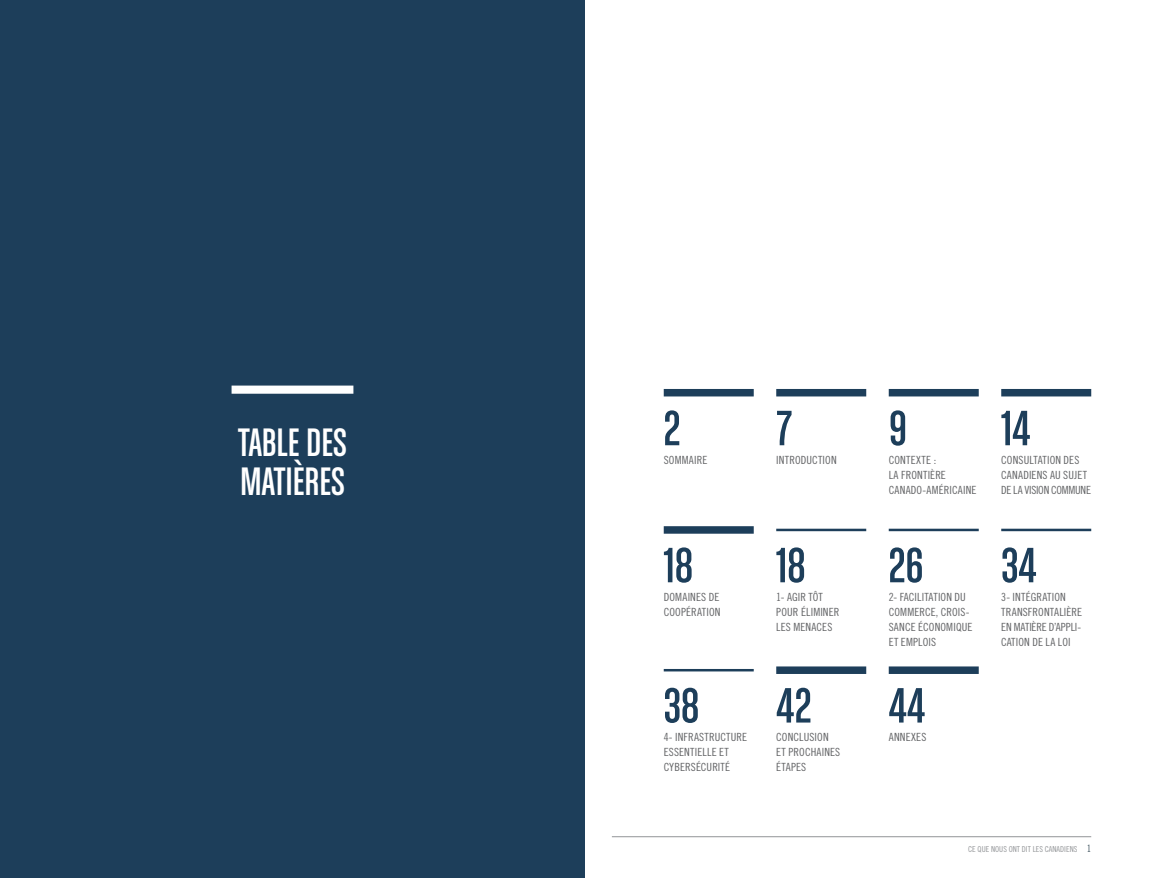
<style>
.page{position:relative;width:1170px;height:878px;background:#fff}
.page>*{position:absolute;margin:0;border:0;box-sizing:border-box;transform-origin:0 0}
.t1{font:52.75px "Chalet Comprime Cologne Eighty";color:#1d3e5a}
.t2{font:42.25px/38.8px "Chalet Comprime Cologne Eighty";color:#fff}
.t3{font:11.25px/15px "Trade Gothic Cond Eighteen";letter-spacing:.01em;color:#636466}
.t4{font:8.12px "Trade Gothic Cond Eighteen";color:#939598}
.s1{font-size:10px;color:#465a65}
</style>
<div class="page">
<hr style="left:612px;top:836px;width:479px;height:1px;background:#939598">
<div style="left:0;top:0;width:585px;height:877px;background:#1d3e5a"></div>
<div style="left:232px;top:385px;width:121px;height:8px;background:#fff"></div>
<hr style="left:664px;top:669px;width:90px;height:2px;background:#1d3e5a">
<div style="left:776px;top:666px;width:90px;height:8px;background:#1d3e5a"></div>
<div style="left:889px;top:666px;width:90px;height:8px;background:#1d3e5a"></div>
<div style="left:664px;top:389px;width:90px;height:7px;background:#1d3e5a"></div>
<div style="left:776px;top:389px;width:90px;height:7px;background:#1d3e5a"></div>
<div style="left:889px;top:389px;width:90px;height:7px;background:#1d3e5a"></div>
<div style="left:1001px;top:389px;width:90px;height:7px;background:#1d3e5a"></div>
<div style="left:664px;top:526px;width:90px;height:7px;background:#1d3e5a"></div>
<hr style="left:776px;top:528px;width:90px;height:3px;background:#1d3e5a">
<hr style="left:889px;top:528px;width:90px;height:3px;background:#1d3e5a">
<hr style="left:1001px;top:528px;width:90px;height:3px;background:#1d3e5a">
<h2 class="t2" style="left:238px;top:426px;width:110px">TABLE DES<br>MATIÈRES</h2>
<h1 class="t1" style="left:664px;top:407px;width:18px">2</h1>
<p class="t3" style="left:664px;top:453px;width:45px">SOMMAIRE</p>
<h1 class="t1" style="left:776px;top:407px;width:17px">7</h1>
<p class="t3" style="left:776px;top:453px;width:62px">INTRODUCTION</p>
<h1 class="t1" style="left:664px;top:544px;width:31px">18</h1>
<p class="t3" style="left:664px;top:590px;width:58px">DOMAINES DE<br>COOPÉRATION</p>
<h1 class="t1" style="left:664px;top:685px;width:37px">38</h1>
<p class="t3" style="left:664px;top:731px;width:85px">4- INFRASTRUCTURE<br>ESSENTIELLE ET<br>CYBERSÉCURITÉ</p>
<h1 class="t1" style="left:776px;top:544px;width:31px">18</h1>
<p class="t3" style="left:776px;top:590px;width:65px">1- AGIR TÔT<br>POUR ÉLIMINER<br>LES MENACES</p>
<h1 class="t1" style="left:776px;top:685px;width:37px">42</h1>
<p class="t3" style="left:776px;top:731px;width:66px">CONCLUSION<br>ET PROCHAINES<br>ÉTAPES</p>
<h1 class="t1" style="left:889px;top:407px;width:20px">9</h1>
<p class="t3" style="left:889px;top:453px;width:89px">CONTEXTE :<br>LA FRONTIÈRE<br>CANADO-AMÉRICAINE</p>
<h1 class="t1" style="left:889px;top:544px;width:36px">26</h1>
<p class="t3" style="left:889px;top:590px;width:85px">2- FACILITATION DU<br>COMMERCE, CROIS-<br>SANCE ÉCONOMIQUE<br>ET EMPLOIS</p>
<h1 class="t1" style="left:889px;top:685px;width:38px">44</h1>
<p class="t3" style="left:889px;top:731px;width:39px">ANNEXES</p>
<h1 class="t1" style="left:1001px;top:407px;width:31px">14</h1>
<p class="t3" style="left:1001px;top:453px;width:91px">CONSULTATION DES<br>CANADIENS AU SUJET<br>DE LA VISION COMMUNE</p>
<h1 class="t1" style="left:1001px;top:544px;width:37px">34</h1>
<p class="t3" style="left:1001px;top:590px;width:82px">3- INTÉGRATION<br>TRANSFRONTALIÈRE<br>EN MATIÈRE D’APPLI-<br>CATION DE LA LOI</p>
<p class="t4" style="left:968px;top:846px;width:125px">CE QUE NOUS ONT DIT LES CANADIENS <span class="s1">1</span></p>
</div>
